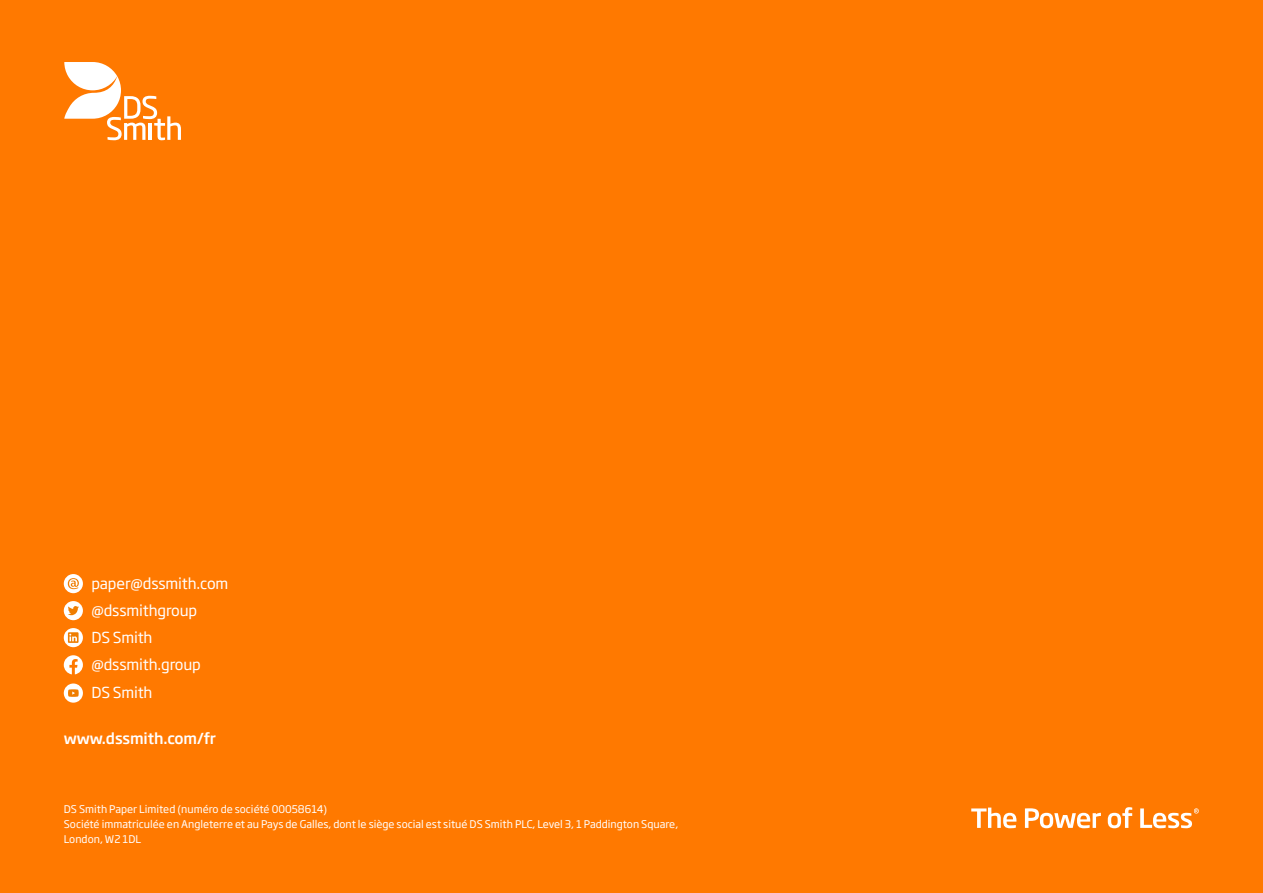
<style>
.page{position:relative;width:1263px;height:893px;background:#ff7900}
.page>*{position:absolute;margin:0;border:0;box-sizing:border-box;transform-origin:0 0}
.t1{font:15px/27.3px "Soho Gothic Pro";letter-spacing:-.01em;color:#fff}
.t2{font:500 15px "Soho Gothic Pro";letter-spacing:-.01em;color:#fff}
.t3{font:10.5px/15px "Soho Gothic Pro";color:#fff}
</style>
<div class="page">
<svg style="left:971px;top:808px;width:45px;height:20px"></svg>
<svg style="left:1025px;top:808px;width:76px;height:20px"></svg>
<svg style="left:1108px;top:807px;width:24px;height:21px"></svg>
<svg style="left:1140px;top:808px;width:59px;height:20px"></svg>
<svg style="left:64px;top:574px;width:19px;height:19px"></svg>
<svg style="left:68px;top:578px;width:11px;height:11px"></svg>
<div style="left:64px;top:601px;width:19px;height:19px;background:#fff;border-radius:50%"></div>
<svg style="left:68px;top:606px;width:11px;height:9px"></svg>
<svg style="left:64px;top:628px;width:19px;height:19px"></svg>
<svg style="left:68px;top:632px;width:11px;height:11px"></svg>
<svg style="left:64px;top:655px;width:19px;height:19px"></svg>
<div style="left:64px;top:683px;width:19px;height:20px;background:#fff;border-radius:50%"></div>
<svg style="left:68px;top:689px;width:11px;height:8px"></svg>
<svg style="left:64px;top:62px;width:117px;height:78px"></svg>
<h1 class="t1" style="left:91px;top:569px;width:138px">paper@dssmith.com @dssmithgroup<br>DS Smith @dssmith.group<br>DS Smith</h1>
<h1 class="t2" style="left:64px;top:726px;width:154px">www.dssmith.com/fr</h1>
<p class="t3" style="left:64px;top:801px;width:616px">DS Smith Paper Limited (numéro de société 00058614)<br>Société immatriculée en Angleterre et au Pays de Galles, dont le siège social est situé DS Smith PLC, Level 3, 1 Paddington Square,<br>London, W2 1DL</p>
</div>
